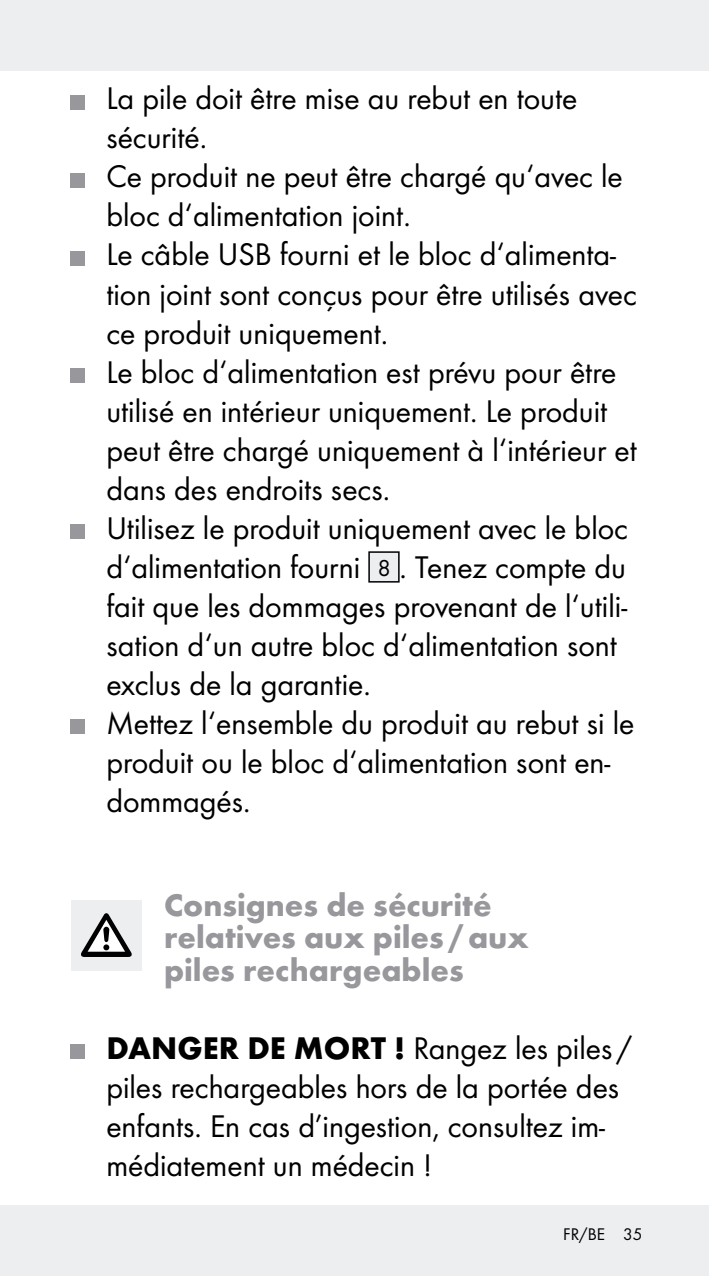
<style>
.page{position:relative;width:709px;height:1276px;background:#fff}
.page>*{position:absolute;margin:0;border:0;box-sizing:border-box;transform-origin:0 0}
.t1{font:32.5px/39px "Futura Boo";color:#000}
.t2{font:700 32.5px/32.5px "Futura";color:#97979c}
.t3{font:17.5px "Futura Boo";color:#000}
.s1{font-size:24px}
.s2{font-family:"Futura";font-weight:700}
</style>
<div class="page">
<div style="left:0;top:1205px;width:709px;height:71px;background:#eceeef"></div>
<div style="left:0;top:0;width:709px;height:71px;background:#eceeef"></div>
<div style="left:71px;top:95px;width:14px;height:14px;background:#97979c"></div>
<div style="left:71px;top:173px;width:14px;height:14px;background:#97979c"></div>
<div style="left:71px;top:251px;width:14px;height:14px;background:#97979c"></div>
<div style="left:71px;top:368px;width:14px;height:14px;background:#97979c"></div>
<div style="left:71px;top:524px;width:14px;height:14px;background:#97979c"></div>
<div style="left:369px;top:552px;width:30px;height:30px;background:#eceeef"></div>
<div style="left:368px;top:551px;width:31px;height:31px;border:2px solid #000"></div>
<div style="left:71px;top:719px;width:14px;height:14px;background:#97979c"></div>
<div style="left:71px;top:899px;width:71px;height:71px;background:#eceeef"></div>
<svg style="left:81px;top:913px;width:51px;height:44px"></svg>
<div style="left:71px;top:1044px;width:14px;height:14px;background:#97979c"></div>
<p class="t1" style="left:106px;top:79px;width:532px">La pile doit être mise au rebut en toute sécurité.<br>Ce produit ne peut être chargé qu‘avec le bloc d‘alimentation joint.<br>Le câble USB fourni et le bloc d‘alimenta&shy;tion joint sont conçus pour être utilisés avec ce produit uniquement.<br>Le bloc d‘alimentation est prévu pour être utilisé en intérieur uniquement. Le produit peut être chargé uniquement à l‘intérieur et dans des endroits secs.<br>Utilisez le produit uniquement avec le bloc d‘alimentation fourni <span class="s1">8</span> . Tenez compte du fait que les dommages provenant de l‘utili&shy;sation d‘un autre bloc d‘alimentation sont exclus de la garantie.<br>Mettez l‘ensemble du produit au rebut si le produit ou le bloc d‘alimentation sont en&shy;dommagés.</p>
<p class="t2" style="left:164px;top:888px;width:366px">Consignes de sécurité relatives aux piles /aux piles rechargeables</p>
<p class="t1" style="left:106px;top:1028px;width:527px"><span class="s2">DANGER DE MORT !</span> Rangez les piles / piles rechargeables hors de la portée des enfants. En cas d’ingestion, consultez im&shy;médiatement un médecin !</p>
<p class="t3" style="left:563px;top:1223px;width:81px">FR/BE 35</p>
</div>
